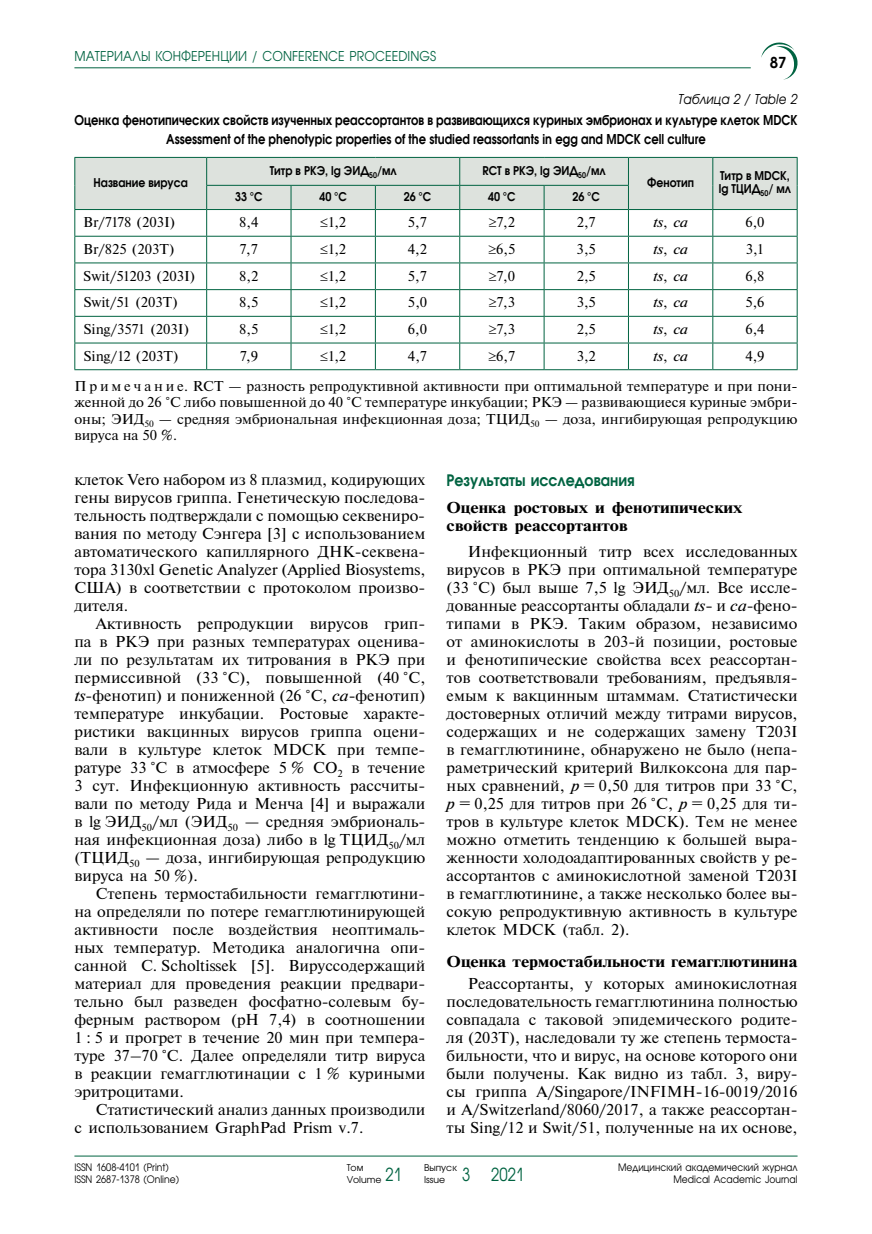
<style>
.page{position:relative;width:872px;height:1234px;background:#fff}
.page>*{position:absolute;margin:0;border:0;box-sizing:border-box;transform-origin:0 0}
.t1{font:15.75px/18px "Newton San Pin";color:#000}
.t2{font:700 15.75px/18px "Newton San Pin";color:#000}
.t3{font:15.75px "Avant Garde Gothic Demi ITC";color:#006341;scale:.9 1}
.t4{font:15px "Avant Garde Gothic Demi ITC";color:#000}
.t5{font:14.25px/16.5px "Newton San Pin";color:#000}
.t6{font:italic 14.25px "Newton San Pin";letter-spacing:-.01em;color:#000}
.t7{font:13.5px/19.2px "Avant Garde Gothic Demi ITC";color:#000;text-align:center;scale:.85 1}
.t8{font:13.5px "Avant Garde Gothic Book ITC";letter-spacing:.01em;color:#006341;scale:.9 1}
.t9{font:italic 13.5px "Avant Garde Gothic Book ITC";color:#000;scale:.9 1}
.t10{font:12px/13.5px "Avant Garde Gothic Demi ITC";color:#000;scale:.9 1}
.t11{font:10.2px "Avant Garde Gothic Book ITC";color:#000;scale:.9 1}
.t12{font:9.3px/12.5px "Avant Garde Gothic Book ITC";color:#000}
.s1{font-style:normal}
.s2{font-style:italic}
</style>
<div class="page">
<hr style="left:74px;top:1155px;width:723px;height:1px;background:#006341">
<hr style="left:74px;top:67px;width:676px;height:1px;background:#006341">
<svg style="left:761px;top:42px;width:37px;height:38px"></svg>
<hr style="left:74px;top:369px;width:133px;height:1px;background:#006341">
<hr style="left:207px;top:369px;width:84px;height:1px;background:#006341">
<hr style="left:291px;top:369px;width:84px;height:1px;background:#006341">
<hr style="left:375px;top:369px;width:85px;height:1px;background:#006341">
<hr style="left:460px;top:369px;width:84px;height:1px;background:#006341">
<hr style="left:544px;top:369px;width:84px;height:1px;background:#006341">
<hr style="left:628px;top:369px;width:85px;height:1px;background:#006341">
<hr style="left:713px;top:369px;width:84px;height:1px;background:#006341">
<svg style="left:74px;top:157px;width:723px;height:212px"></svg>
<hr style="left:74px;top:209px;width:133px;height:1px;background:#006341">
<hr style="left:207px;top:209px;width:84px;height:1px;background:#006341">
<hr style="left:291px;top:209px;width:84px;height:1px;background:#006341">
<hr style="left:375px;top:209px;width:85px;height:1px;background:#006341">
<hr style="left:460px;top:209px;width:84px;height:1px;background:#006341">
<hr style="left:544px;top:209px;width:84px;height:1px;background:#006341">
<hr style="left:628px;top:209px;width:85px;height:1px;background:#006341">
<hr style="left:713px;top:209px;width:84px;height:1px;background:#006341">
<p class="t8" style="left:74px;top:48px;width:403px">МАТЕРИАЛЫ КОНФЕРЕНЦИИ / con ference proceedings</p>
<p class="t4" style="left:769px;top:53px;width:18px">87</p>
<p class="t9" style="left:678px;top:91px;width:134px">Таблица 2 / Table 2</p>
<p class="t7" style="left:74px;top:110px;width:852px">Оценка фенотипических свойств изученных реассортантов в развивающихся куриных эмбрионах и культуре клеток MDCK<br>Assessment of the phenotypic properties of the studied reassortants in egg and MDCK cell culture</p>
<p class="t10" style="left:93px;top:175px;width:106px">Название вируса</p>
<p class="t10" style="left:270px;top:163px;width:143px">Титр в РКЭ, lg ЭИД<sub>50</sub>/мл</p>
<p class="t10" style="left:482px;top:163px;width:138px">RCT в РКЭ, lg ЭИД<sub>50</sub>/мл</p>
<p class="t10" style="left:647px;top:175px;width:54px">Фенотип</p>
<p class="t10" style="left:719px;top:169px;width:82px">Титр в MDCK, lg ТЦИД<sub>50</sub>/ мл</p>
<p class="t10" style="left:235px;top:189px;width:32px">33 °С</p>
<p class="t10" style="left:319px;top:189px;width:32px">40 °С</p>
<p class="t10" style="left:404px;top:189px;width:32px">26 °С</p>
<p class="t10" style="left:488px;top:189px;width:32px">40 °С</p>
<p class="t10" style="left:572px;top:189px;width:32px">26 °С</p>
<p class="t5" style="left:83px;top:214px;width:94px">Br/7178 (203I)</p>
<p class="t5" style="left:239px;top:214px;width:21px">8,4</p>
<p class="t5" style="left:320px;top:214px;width:28px">≤1,2</p>
<p class="t5" style="left:408px;top:214px;width:21px">5,7</p>
<p class="t5" style="left:489px;top:214px;width:28px">≥7,2</p>
<p class="t5" style="left:576px;top:214px;width:21px">2,7</p>
<p class="t6" style="left:653px;top:214px;width:37px">ts<span class="s1">,</span> ca</p>
<p class="t5" style="left:745px;top:214px;width:21px">6,0</p>
<p class="t5" style="left:83px;top:241px;width:93px">Br/825 (203T)</p>
<p class="t5" style="left:240px;top:241px;width:20px">7,7</p>
<p class="t5" style="left:320px;top:241px;width:28px">≤1,2</p>
<p class="t5" style="left:408px;top:241px;width:21px">4,2</p>
<p class="t5" style="left:488px;top:241px;width:29px">≥6,5</p>
<p class="t5" style="left:576px;top:241px;width:21px">3,5</p>
<p class="t6" style="left:653px;top:241px;width:37px">ts<span class="s1">,</span> ca</p>
<p class="t5" style="left:746px;top:241px;width:20px">3,1</p>
<p class="t5" style="left:83px;top:267px;width:113px">Swit/51203 (203I)</p>
<p class="t5" style="left:239px;top:267px;width:21px">8,2</p>
<p class="t5" style="left:320px;top:267px;width:28px">≤1,2</p>
<p class="t5" style="left:408px;top:267px;width:21px">5,7</p>
<p class="t5" style="left:489px;top:267px;width:28px">≥7,0</p>
<p class="t5" style="left:576px;top:267px;width:21px">2,5</p>
<p class="t6" style="left:653px;top:267px;width:37px">ts<span class="s1">,</span> ca</p>
<p class="t5" style="left:745px;top:267px;width:21px">6,8</p>
<p class="t5" style="left:83px;top:294px;width:96px">Swit/51 (203T)</p>
<p class="t5" style="left:239px;top:294px;width:21px">8,5</p>
<p class="t5" style="left:320px;top:294px;width:28px">≤1,2</p>
<p class="t5" style="left:408px;top:294px;width:21px">5,0</p>
<p class="t5" style="left:489px;top:294px;width:28px">≥7,3</p>
<p class="t5" style="left:576px;top:294px;width:21px">3,5</p>
<p class="t6" style="left:653px;top:294px;width:37px">ts<span class="s1">,</span> ca</p>
<p class="t5" style="left:745px;top:294px;width:21px">5,6</p>
<p class="t5" style="left:83px;top:321px;width:107px">Sing/3571 (203I)</p>
<p class="t5" style="left:239px;top:321px;width:21px">8,5</p>
<p class="t5" style="left:320px;top:321px;width:28px">≤1,2</p>
<p class="t5" style="left:408px;top:321px;width:21px">6,0</p>
<p class="t5" style="left:489px;top:321px;width:28px">≥7,3</p>
<p class="t5" style="left:576px;top:321px;width:21px">2,5</p>
<p class="t6" style="left:653px;top:321px;width:37px">ts<span class="s1">,</span> ca</p>
<p class="t5" style="left:745px;top:321px;width:21px">6,4</p>
<p class="t5" style="left:83px;top:347px;width:97px">Sing/12 (203T)</p>
<p class="t5" style="left:240px;top:347px;width:20px">7,9</p>
<p class="t5" style="left:320px;top:347px;width:28px">≤1,2</p>
<p class="t5" style="left:408px;top:347px;width:21px">4,7</p>
<p class="t5" style="left:488px;top:347px;width:29px">≥6,7</p>
<p class="t5" style="left:576px;top:347px;width:21px">3,2</p>
<p class="t6" style="left:653px;top:348px;width:37px">ts<span class="s1">,</span> ca</p>
<p class="t5" style="left:74px;top:341px;width:724px;line-height:30px;text-indent:671px">4,9<br>П р и м е ч а н и е. RCT — разность репродуктивной активности при оптимальной температуре и при пони-</p>
<p class="t5" style="left:74px;top:394px;width:724px;text-align:justify">женной до 26 °С либо повышенной до 40 °C температуре инкубации; РКЭ — развивающиеся куриные эмбри&shy;оны; ЭИД<sub>50</sub> — средняя эмбриональная инфекционная доза; ТЦИД<sub>50</sub> — доза, ингибирующая репродукцию вируса на 50 %.</p>
<p class="t1" style="left:74px;top:470px;width:352px">клеток Vero набором из 8 плазмид, кодирующих гены вирусов гриппа. Генетическую последова&shy;тельность подтверждали с помощью секвениро&shy;вания по методу Сэнгера [3] с использованием автоматического капиллярного ДНК-секвена&shy;тора 3130xl Genetic Analyzer (Applied Biosystems, США) в соответствии с протоколом произво&shy;дителя.</p>
<p class="t1" style="left:74px;top:614px;width:352px;text-align:justify;text-indent:21px">Активность репродукции вирусов грип&shy;па в РКЭ при разных температурах оценива&shy;ли по результатам их титрования в РКЭ при пермиссивной (33 °С), повышенной (40 °С, <span class="s2">ts</span>‑фенотип) и пониженной (26 °С, <span class="s2">сa</span>-фенотип) температуре инкубации. Ростовые характе&shy;ристики вакцинных вирусов гриппа оцени&shy;вали в культуре клеток MDCK при темпе&shy;ратуре 33 °С в атмосфере 5 % CO<sub>2</sub> в течение 3 сут. Инфекционную активность рассчиты&shy;вали по методу Рида и Менча [4] и выражали в lg ЭИД<sub>50</sub>/мл (ЭИД<sub>50</sub> — средняя эмбриональ&shy;ная инфекционная доза) либо в lg ТЦИД<sub>50</sub>/мл (ТЦИД<sub>50</sub> — доза, ингибирующая репродукцию вируса на 50 %).</p>
<p class="t1" style="left:74px;top:884px;width:352px;text-align:justify;text-indent:21px">Степень термостабильности гемагглютини&shy;на определяли по потере гемагглютинирующей активности после воздействия неоптималь&shy;ных температур. Методика аналогична опи&shy;санной С. Scholtissek [5]. Вируссодержащий материал для проведения реакции предвари&shy;тельно был разведен фосфатно-солевым бу&shy;ферным раствором (рН 7,4) в соотношении 1 : 5 и прогрет в течение 20 мин при темпера&shy;туре 37–70 °С. Далее определяли титр вируса в реакции гемагглютинации с 1 % куриными эритроцитами.</p>
<p class="t1" style="left:74px;top:1100px;width:352px;text-indent:21px">Статистический анализ данных производили с использованием GraphPad Prism v.7.</p>
<p class="t3" style="left:446px;top:470px;width:210px">Результаты исследования</p>
<p class="t2" style="left:446px;top:498px;width:297px">Оценка ростовых и фенотипических свойств реассортантов</p>
<p class="t1" style="left:446px;top:542px;width:352px;text-indent:21px">Инфекционный титр всех исследованных вирусов в РКЭ при оптимальной температуре (33 °С) был выше 7,5 lg ЭИД<sub>50</sub>/мл. Все иссле&shy;дованные реассортанты обладали <span class="s2">ts-</span> и <span class="s2">ca</span>‑фено&shy;типами в РКЭ. Таким образом, независимо от аминокислоты в 203-й позиции, ростовые и фенотипические свойства всех реассортан&shy;тов соответствовали требованиям, предъявля&shy;емым к вакцинным штаммам. Статистически достоверных отличий между титрами вирусов, содержащих и не содержащих замену T203I в гемагглютинине, обнаружено не было (непа&shy;раметрический критерий Вилкоксона для пар&shy;ных сравнений, <span class="s2">р</span> = 0,50 для титров при 33 °С, <span class="s2">p</span> = 0,25 для титров при 26 °С, <span class="s2">p</span> = 0,25 для ти&shy;тров в культуре клеток MDCK). Тем не менее можно отметить тенденцию к большей выра&shy;женности холодоадаптированных свойств у ре&shy;ассортантов с аминокислотной заменой T203I в гемагглютинине, а также несколько более вы&shy;сокую репродуктивную активность в культуре клеток MDCK (табл. 2).</p>
<p class="t2" style="left:446px;top:951px;width:352px">Оценка термостабильности гемагглютинина</p>
<p class="t1" style="left:446px;top:974px;width:352px;text-align:justify;text-indent:21px">Реассортанты, у которых аминокислотная последовательность гемагглютинина полностью совпадала с таковой эпидемического родите&shy;ля (203T), наследовали ту же степень термоста&shy;бильности, что и вирус, на основе которого они были получены. Как видно из табл. 3, виру&shy;сы гриппа A/Singapore/INFIMH-16-0019/2016 и А/Switzerland/8060/2017, а также реассортан&shy;ты Sing/12 и Swit/51, полученные на их основе,</p>
<p class="t11" style="left:74px;top:1161px;width:107px">ISSN 1608-4101 (Print)</p>
<p class="t11" style="left:618px;top:1161px;width:201px">Медицинский академический журнал</p>
<p class="t11" style="left:74px;top:1173px;width:118px">ISSN 2687-1378 (Online)</p>
<p class="t11" style="left:673px;top:1173px;width:139px">Medical Academic Journal</p>
<p class="t12" style="left:347px;top:1160px;width:18px">Том</p>
<p class="t12" style="left:347px;top:1160px;width:179px;text-indent:78px">Выпуск<br>Volume <sup>21</sup> Issue <sup>3</sup> <sup>2021</sup></p>
</div>
